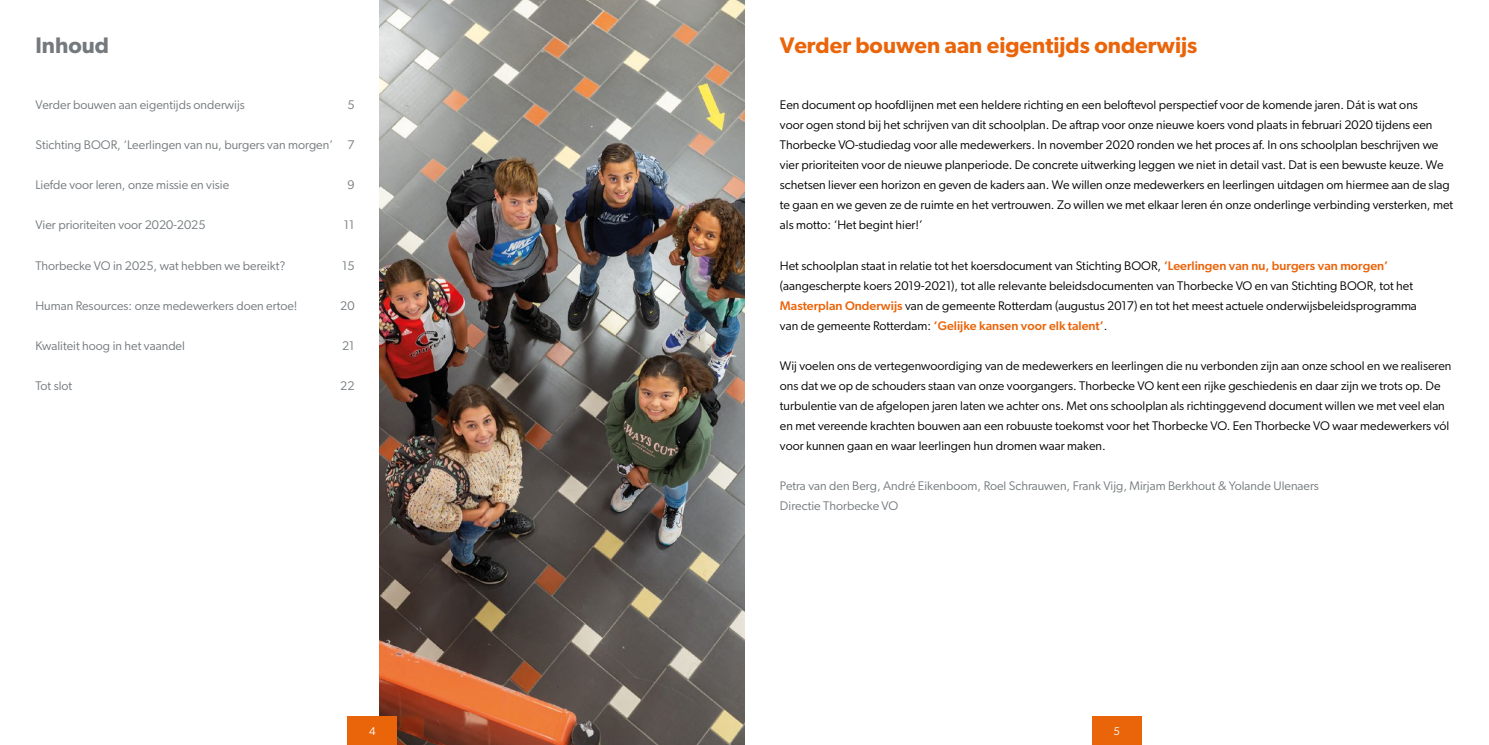
<style>
.page{position:relative;width:1489px;height:745px;background:#fff}
.page>*{position:absolute;margin:0;border:0;box-sizing:border-box;transform-origin:0 0}
.t1{font:600 22.5px "Gibson";color:#ea640a}
.t2{font:600 22.5px "Gibson";color:#73797c}
.t3{font:12.5px/20px "Gibson";color:#000}
.t4{font:12.5px/20px "Gibson";color:#73797c}
.t5{font:11.25px "Gibson";color:#fff}
.s1{font-weight:500;color:#ea640a}
</style>
<div class="page">
<div style="left:1091px;top:716px;width:50px;height:28px;background:#ea640a"></div>
<img style="left:379px;top:0;width:365px;height:744px">
<div style="left:347px;top:716px;width:50px;height:28px;background:#ea640a"></div>
<h1 class="t2" style="left:35px;top:32px;width:75px">Inhoud</h1>
<h1 class="t1" style="left:780px;top:32px;width:419px">Verder bouwen aan eigentijds onderwijs</h1>
<p class="t4" style="left:35px;top:95px;width:211px">Verder bouwen aan eigentijds onderwijs</p>
<p class="t4" style="left:347px;top:95px;width:9px">5</p>
<p class="t4" style="left:35px;top:135px;width:320px">Stichting BOOR, ‘Leerlingen van nu, burgers van morgen’ 7</p>
<p class="t4" style="left:35px;top:175px;width:195px">Liefde voor leren, onze missie en visie</p>
<p class="t4" style="left:347px;top:175px;width:9px">9</p>
<p class="t4" style="left:35px;top:215px;width:172px">Vier prioriteiten voor 2020-2025</p>
<p class="t4" style="left:344px;top:215px;width:12px">11</p>
<p class="t4" style="left:35px;top:255px;width:251px">Thorbecke VO in 2025, wat hebben we bereikt?</p>
<p class="t4" style="left:342px;top:255px;width:14px">15</p>
<p class="t4" style="left:35px;top:295px;width:264px">Human Resources: onze medewerkers doen ertoe!</p>
<p class="t4" style="left:340px;top:295px;width:16px">20</p>
<p class="t4" style="left:35px;top:335px;width:151px">Kwaliteit hoog in het vaandel</p>
<p class="t4" style="left:342px;top:335px;width:14px">21</p>
<p class="t4" style="left:35px;top:375px;width:38px">Tot slot</p>
<p class="t4" style="left:340px;top:375px;width:16px">22</p>
<p class="t5" style="left:369px;top:724px;width:8px">4</p>
<p class="t3" style="left:780px;top:95px;width:674px">Een document op hoofdlijnen met een heldere richting en een beloftevol perspectief voor de komende jaren. Dát is wat ons<br>voor ogen stond bij het schrijven van dit schoolplan. De aftrap voor onze nieuwe koers vond plaats in februari 2020 tijdens een Thorbecke VO-studiedag voor alle medewerkers. In november 2020 ronden we het proces af. In ons schoolplan beschrijven we vier prioriteiten voor de nieuwe planperiode. De concrete uitwerking leggen we niet in detail vast. Dat is een bewuste keuze. We schetsen liever een horizon en geven de kaders aan. We willen onze medewerkers en leerlingen uitdagen om hiermee aan de slag te gaan en we geven ze de ruimte en het vertrouwen. Zo willen we met elkaar leren én onze onderlinge verbinding versterken, met als motto: ‘Het begint hier!’</p>
<p class="t3" style="left:780px;top:255px;width:638px">Het schoolplan staat in relatie tot het koersdocument van Stichting BOOR, <span class="s1">‘Leerlingen van nu, burgers van morgen’ </span>(aangescherpte koers 2019-2021), tot alle relevante beleidsdocumenten van Thorbecke VO en van Stichting BOOR, tot het <span class="s1">Masterplan Onderwijs</span> van de gemeente Rotterdam (augustus 2017) en tot het meest actuele onderwijsbeleidsprogramma van de gemeente Rotterdam: <span class="s1">‘Gelijke kansen voor elk talent’</span>.</p>
<p class="t3" style="left:780px;top:355px;width:673px">Wij voelen ons de vertegenwoordiging van de medewerkers en leerlingen die nu verbonden zijn aan onze school en we realiseren ons dat we op de schouders staan van onze voorgangers. Thorbecke VO kent een rijke geschiedenis en daar zijn we trots op. De turbulentie van de afgelopen jaren laten we achter ons. Met ons schoolplan als richtinggevend document willen we met veel elan en met vereende krachten bouwen aan een robuuste toekomst voor het Thorbecke VO. Een Thorbecke VO waar medewerkers vól voor kunnen gaan en waar leerlingen hun dromen waar maken.</p>
<p class="t4" style="left:780px;top:475px;width:540px">Petra van den Berg, André Eikenboom, Roel Schrauwen, Frank Vijg, Mirjam Berkhout &amp; Yolande Ulenaers<br>Directie Thorbecke VO</p>
<p class="t5" style="left:1113px;top:724px;width:8px">5</p>
</div>
